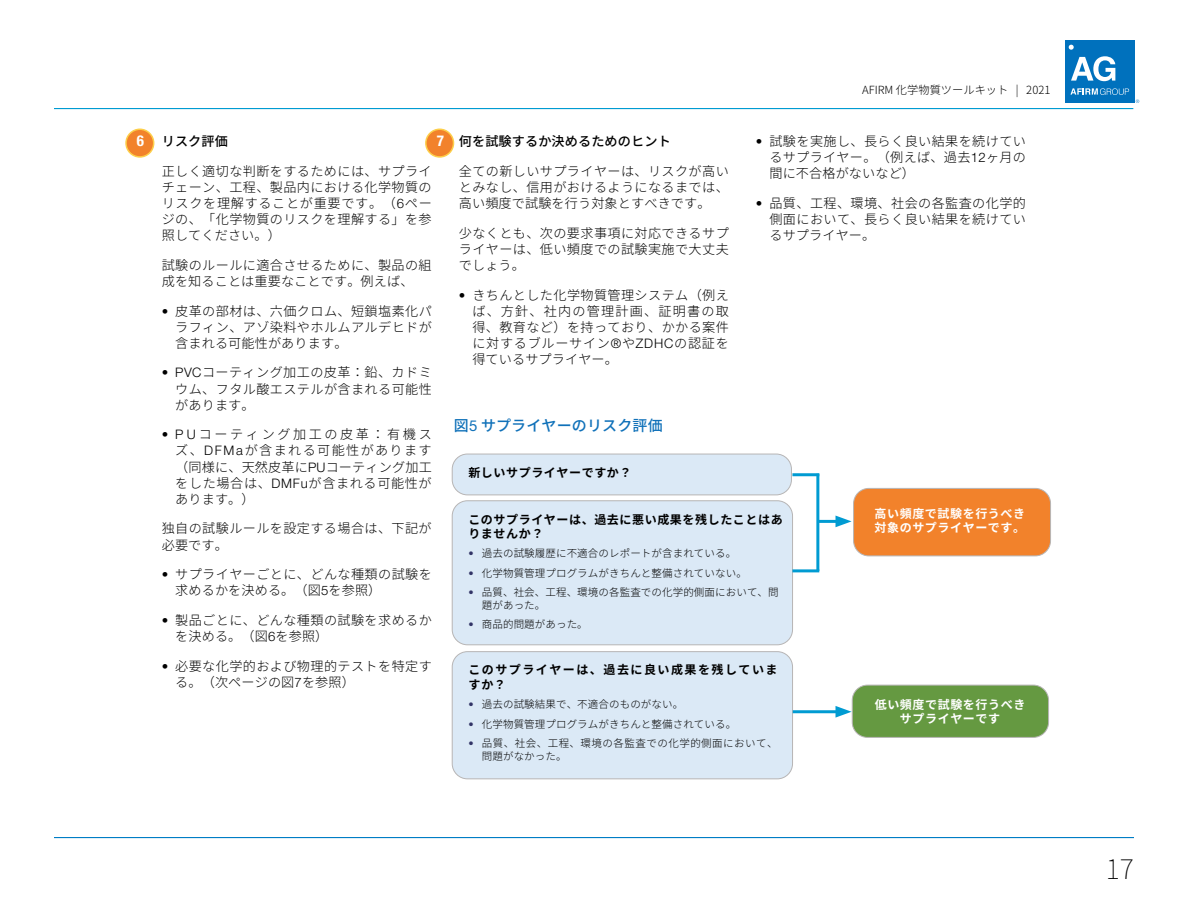
<style>
.page{position:relative;width:1188px;height:918px;background:#fff}
.page>*{position:absolute;margin:0;border:0;box-sizing:border-box;transform-origin:0 0}
.t1{font:200 27px "Source Han Sans";color:#000}
.t2{font:500 15px "Source Han Sans";letter-spacing:.01em;color:#1071b9}
.t3{font:700 condensed 15px "Helvetica Neue LT Std";color:#fff}
.t4{font:300 13.2px/16.2px "Source Han Sans";letter-spacing:.03em;color:#000;text-align:justify}
.t5{font:500 13.2px "Source Han Sans";letter-spacing:.01em;color:#000}
.t6{font:700 12px/14.4px "Source Han Sans";letter-spacing:.05em;color:#000}
.t7{font:700 12px/14.4px "Source Han Sans";letter-spacing:.05em;color:#fff;text-align:center}
.t8{font:700 12px/14.4px "Source Han Sans";letter-spacing:.125em;color:#000}
.t9{font:300 11.25px "Source Han Sans";color:#000}
.t10{font:300 10.5px/12.6px "Source Han Sans";letter-spacing:.01em;color:#000}
.t11{font:300 10.5px/12.6px "Source Han Sans";letter-spacing:.045em;color:#000}
.s1{font-family:"Helvetica Neue LT Std"}
.s2{font-family:"Helvetica Neue LT Std";font-weight:400}
.s3{font-family:"Helvetica Neue LT Std";color:#323467}
</style>
<div class="page">
<div style="left:1065px;top:40px;width:69px;height:63px;background:#0071bd"></div>
<svg style="left:1069px;top:45px;width:5px;height:5px"></svg>
<svg style="left:1071px;top:56px;width:44px;height:25px"></svg>
<svg style="left:1070px;top:88px;width:59px;height:7px"></svg>
<hr style="left:54px;top:837px;width:1080px;height:1px;background:#007dc5">
<hr style="left:54px;top:108px;width:1079px;height:1px;background:#009bd2">
<div style="left:452px;top:454px;width:339px;height:41px;background:#dbe9f6;border-radius:15px"></div>
<div style="left:452px;top:454px;width:340px;height:41px;border:1px solid #b7b5b5;border-radius:15px"></div>
<div style="left:452px;top:501px;width:341px;height:144px;background:#dbe9f6;border-radius:15px"></div>
<div style="left:452px;top:501px;width:341px;height:144px;border:1px solid #b7b5b5;border-radius:15px"></div>
<div style="left:452px;top:652px;width:341px;height:127px;background:#dbe9f6;border-radius:15px"></div>
<div style="left:452px;top:651px;width:341px;height:128px;border:1px solid #b7b5b5;border-radius:15px"></div>
<div style="left:852px;top:685px;width:197px;height:52px;background:#659941;border-radius:15px"></div>
<div style="left:852px;top:685px;width:197px;height:53px;border:1px solid #b7b5b5;border-radius:15px"></div>
<div style="left:854px;top:488px;width:197px;height:68px;background:#f2822b;border-radius:15px"></div>
<div style="left:853px;top:488px;width:198px;height:68px;border:1px solid #b7b5b5;border-radius:15px"></div>
<hr style="left:792px;top:473px;width:27px;height:3px;background:#009bd2">
<hr style="left:792px;top:569px;width:27px;height:3px;background:#009bd2">
<hr style="left:819px;top:520px;width:22px;height:3px;background:#009bd2">
<svg style="left:836px;top:516px;width:16px;height:11px"></svg>
<hr style="left:793px;top:710px;width:48px;height:3px;background:#009bd2">
<svg style="left:836px;top:706px;width:16px;height:12px"></svg>
<hr style="left:816px;top:474px;width:3px;height:97px;background:#009bd2">
<div style="left:126px;top:129px;width:28px;height:28px;background:#f2822b;border-radius:50%"></div>
<div style="left:125px;top:129px;width:29px;height:29px;border:2px solid #fdcf4a;border-radius:50%"></div>
<div style="left:426px;top:129px;width:28px;height:28px;background:#f2822b;border-radius:50%"></div>
<div style="left:425px;top:129px;width:29px;height:29px;border:2px solid #fdcf4a;border-radius:50%"></div>
<p class="t9" style="left:862px;top:83px;width:190px">AFIRM 化学物質ツールキット | 2021</p>
<p class="t5" style="left:162px;top:134px;width:68px">リスク評価</p>
<p class="t4" style="left:162px;top:163px;width:272px">正しく適切な判断をするためには、サプライチェーン、工程、製品内における化学物質のリスクを理解することが重要です。（<span class="s1">6</span>ページの、「化学物質のリスクを理解する」を参照してください。）</p>
<p class="t4" style="left:162px;top:257px;width:271px">試験のルールに適合させるために、製品の組成を知ることは重要なことです。例えば、</p>
<p class="t4" style="left:175px;top:303px;width:258px;text-indent:-14px"><span class="s1">•</span> 皮革の部材は、六価クロム、短鎖塩素化パラフィン、アゾ染料やホルムアルデヒドが含まれる可能性があります。</p>
<p class="t4" style="left:175px;top:365px;width:258px;text-indent:-14px"><span class="s1">• PVC</span>コーティング加工の皮革：鉛、カドミウム、フタル酸エステルが含まれる可能性があります。</p>
<p class="t4" style="left:175px;top:427px;width:258px;text-indent:-14px"><span class="s1">• PU</span>コーティング加工の皮革：有機スズ、<span class="s1">DFMa</span>が含まれる可能性があります（同様に、天然皮革に<span class="s1">PU</span>コーティング加工をした場合は、<span class="s1">DMFu</span>が含まれる可能性があります。）</p>
<p class="t4" style="left:162px;top:521px;width:271px">独自の試験ルールを設定する場合は、下記が必要です。</p>
<p class="t4" style="left:175px;top:567px;width:258px;text-indent:-14px"><span class="s1">•</span> サプライヤーごとに、どんな種類の試験を求めるかを決める。（図<span class="s1">5</span>を参照）</p>
<p class="t4" style="left:175px;top:612px;width:258px;text-indent:-14px"><span class="s1">•</span> 製品ごとに、どんな種類の試験を求めるかを決める。（図<span class="s1">6</span>を参照）</p>
<p class="t4" style="left:175px;top:658px;width:258px;text-indent:-14px"><span class="s1">•</span> 必要な化学的および物理的テストを特定する。（次ページの図<span class="s1">7</span>を参照）</p>
<p class="t3" style="left:137px;top:132px;width:9px">6</p>
<p class="t3" style="left:437px;top:132px;width:9px">7</p>
<p class="t5" style="left:459px;top:134px;width:213px">何を試験するか決めるためのヒント</p>
<p class="t4" style="left:459px;top:163px;width:271px">全ての新しいサプライヤーは、リスクが高いとみなし、信用がおけるようになるまでは、高い頻度で試験を行う対象とすべきです。</p>
<p class="t4" style="left:459px;top:225px;width:271px">少なくとも、次の要求事項に対応できるサプライヤーは、低い頻度での試験実施で大丈夫でしょう。</p>
<p class="t4" style="left:472px;top:287px;width:258px;text-indent:-14px"><span class="s1">•</span> きちんとした化学物質管理システム（例えば、方針、社内の管理計画、証明書の取得、教育など）を持っており、かかる案件に対するブルーサイン<span class="s1">®</span>や<span class="s1">ZDHC</span>の認証を得ているサプライヤー。</p>
<p class="t2" style="left:454px;top:417px;width:210px">図<span class="s2">5</span> サプライヤーのリスク評価</p>
<p class="t6" style="left:468px;top:466px;width:165px">新しいサプライヤーですか？</p>
<p class="t4" style="left:769px;top:133px;width:258px;text-indent:-14px"><span class="s1">•</span> 試験を実施し、長らく良い結果を続けているサプライヤー。（例えば、過去<span class="s1">12</span>ヶ月の間に不合格がないなど）</p>
<p class="t4" style="left:769px;top:195px;width:258px;text-indent:-14px"><span class="s1">•</span> 品質、工程、環境、社会の各監査の化学的側面において、長らく良い結果を続けているサプライヤー。</p>
<p class="t6" style="left:468px;top:512px;width:316px">このサプライヤーは、過去に悪い成果を残したことはありませんか？</p>
<p class="t10" style="left:468px;top:547px;width:269px"><span class="s3">•</span> 過去の試験履歴に不適合のレポートが含まれている。</p>
<p class="t10" style="left:468px;top:567px;width:280px"><span class="s3">•</span> 化学物質管理プログラムがきちんと整備されていない。</p>
<p class="t10" style="left:482px;top:586px;width:298px;text-indent:-14px"><span class="s3">•</span> 品質、社会、工程、環境の各監査での化学的側面において、問題があった。</p>
<p class="t10" style="left:468px;top:618px;width:121px"><span class="s3">•</span> 商品的問題があった。</p>
<p class="t8" style="left:468px;top:663px;width:311px">このサプライヤーは、過去に良い成果を残していますか？</p>
<p class="t10" style="left:468px;top:698px;width:216px"><span class="s3">•</span> 過去の試験結果で、不適合のものがない。</p>
<p class="t10" style="left:468px;top:718px;width:269px"><span class="s3">•</span> 化学物質管理プログラムがきちんと整備されている。</p>
<p class="t11" style="left:482px;top:737px;width:297px;text-indent:-14px"><span class="s3">•</span> 品質、社会、工程、環境の各監査での化学的側面において、問題がなかった。</p>
<p class="t7" style="left:875px;top:506px;width:152px;text-align:left">高い頻度で試験を行うべき対象のサプライヤーです。</p>
<p class="t7" style="left:875px;top:697px;width:152px">低い頻度で試験を行うべきサプライヤーです</p>
<h1 class="t1" style="left:1106px;top:854px;width:30px">17</h1>
</div>
